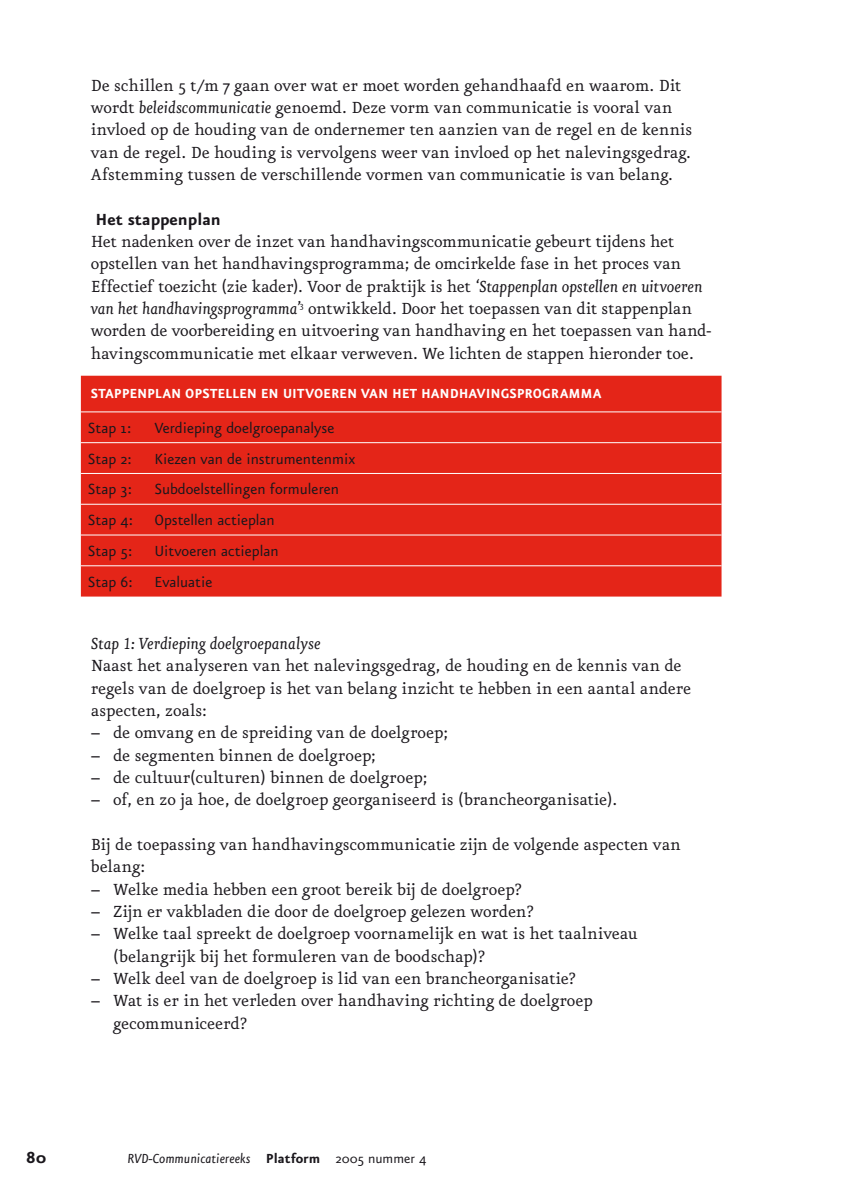
<style>
.page{position:relative;width:852px;height:1199px;background:#fff}
.page>*{position:absolute;margin:0;border:0;box-sizing:border-box;transform-origin:0 0}
.t1{font:19.25px/22.4px "Eureka";letter-spacing:-.01em;color:#1a171c}
.t2{font:italic 19.25px "Eureka";color:#1a171c}
.t3{font:700 19.25px "Eureka Sans";color:#1a171c}
.t4{font:17.5px/30.8px "Eureka Sans";color:#1a171c}
.t5{font:700 15.75px "Eureka Sans";color:#fff}
.t6{font:italic 15.75px "Eureka Sans";color:#1a171c}
.s1{font-style:italic}
.s2{font-weight:700;font-style:normal}
.s3{font-style:normal}
</style>
<div class="page">
<div style="left:81px;top:376px;width:640px;height:220px;background:#e42518"></div>
<hr style="left:81px;top:442px;width:640px;height:1px;background:#fff">
<hr style="left:81px;top:473px;width:640px;height:1px;background:#fff">
<hr style="left:81px;top:504px;width:640px;height:1px;background:#fff">
<hr style="left:81px;top:534px;width:640px;height:1px;background:#fff">
<hr style="left:81px;top:565px;width:640px;height:1px;background:#fff">
<hr style="left:81px;top:411px;width:374px;height:1px;background:#fff">
<hr style="left:455px;top:411px;width:266px;height:1px;background:#fff">
<p class="t1" style="left:91px;top:75px;width:603px">De schillen 5 t/m 7 gaan over wat er moet worden gehandhaafd en waarom. Dit wordt <span class="s1">beleidscommunicatie</span> genoemd. Deze vorm van communicatie is vooral van invloed op de houding van de ondernemer ten aanzien van de regel en de kennis van de regel. De houding is vervolgens weer van invloed op het nalevingsgedrag.<br>Afstemming tussen de verschillende vormen van communicatie is van belang.</p>
<p class="t3" style="left:95px;top:213px;width:127px">Het stappenplan</p>
<p class="t1" style="left:91px;top:232px;width:621px">Het nadenken over de inzet van handhavingscommunicatie gebeurt tijdens het opstellen van het handhavingsprogramma; de omcirkelde fase in het proces van Effectief toezicht (zie kader). Voor de praktijk is het <span class="s1">‘Stappenplan opstellen en uitvoeren van het handhavingsprogramma’</span><sup>3</sup> ontwikkeld. Door het toepassen van dit stappenplan worden de voorbereiding en uitvoering van handhaving en het toepassen van hand&shy;havingscommunicatie met elkaar verweven. We lichten de stappen hieronder toe.</p>
<p class="t5" style="left:91px;top:388px;width:512px">STAPPENPLAN OPSTELLEN EN UITVOEREN VAN HET HANDHAVINGSPROGRAMMA</p>
<p class="t4" style="left:88px;top:414px;width:45px">Stap 1:</p>
<p class="t4" style="left:154px;top:414px;width:181px">Verdieping doelgroepanalyse</p>
<p class="t4" style="left:88px;top:444px;width:45px">Stap 2:</p>
<p class="t4" style="left:154px;top:444px;width:202px">Kiezen van de instrumentenmix</p>
<p class="t4" style="left:88px;top:475px;width:46px">Stap 3:</p>
<p class="t4" style="left:88px;top:475px;width:253px;text-indent:66px">Subdoelstellingen formuleren<br>Stap 4: Opstellen actieplan<br>Stap 5:</p>
<p class="t4" style="left:88px;top:537px;width:192px;text-indent:66px">Uitvoeren actieplan<br>Stap 6: Evaluatie</p>
<p class="t2" style="left:91px;top:636px;width:231px">Stap 1: Verdieping doelgroepanalyse</p>
<p class="t1" style="left:91px;top:656px;width:601px">Naast het analyseren van het nalevingsgedrag, de houding en de kennis van de regels van de doelgroep is het van belang inzicht te hebben in een aantal andere aspecten, zoals:</p>
<p class="t1" style="left:91px;top:723px;width:358px">– de omvang en de spreiding van de doelgroep;</p>
<p class="t1" style="left:91px;top:745px;width:286px">– de segmenten binnen de doelgroep;</p>
<p class="t1" style="left:91px;top:767px;width:338px">– de cultuur(culturen) binnen de doelgroep;</p>
<p class="t1" style="left:91px;top:790px;width:527px">– of, en zo ja hoe, de doelgroep georganiseerd is (brancheorganisatie).</p>
<p class="t1" style="left:91px;top:834px;width:591px">Bij de toepassing van handhavingscommunicatie zijn de volgende aspecten van belang:</p>
<p class="t1" style="left:91px;top:879px;width:432px">– Welke media hebben een groot bereik bij de doelgroep?</p>
<p class="t1" style="left:91px;top:901px;width:444px">– Zijn er vakbladen die door de doelgroep gelezen worden?</p>
<p class="t1" style="left:113px;top:924px;width:526px;text-indent:-22px">– Welke taal spreekt de doelgroep voornamelijk en wat is het taalniveau (belangrijk bij het formuleren van de boodschap)?</p>
<p class="t1" style="left:91px;top:968px;width:486px">– Welk deel van de doelgroep is lid van een brancheorganisatie?</p>
<p class="t1" style="left:113px;top:991px;width:481px;text-indent:-22px">– Wat is er in het verleden over handhaving richting de doelgroep gecommuniceerd?</p>
<p class="t3" style="left:26px;top:1150px;width:22px">80</p>
<p class="t6" style="left:127px;top:1152px;width:300px">RVD-Communicatiereeks <span class="s2">Platform</span> <span class="s3">2005 nummer 4</span></p>
</div>
